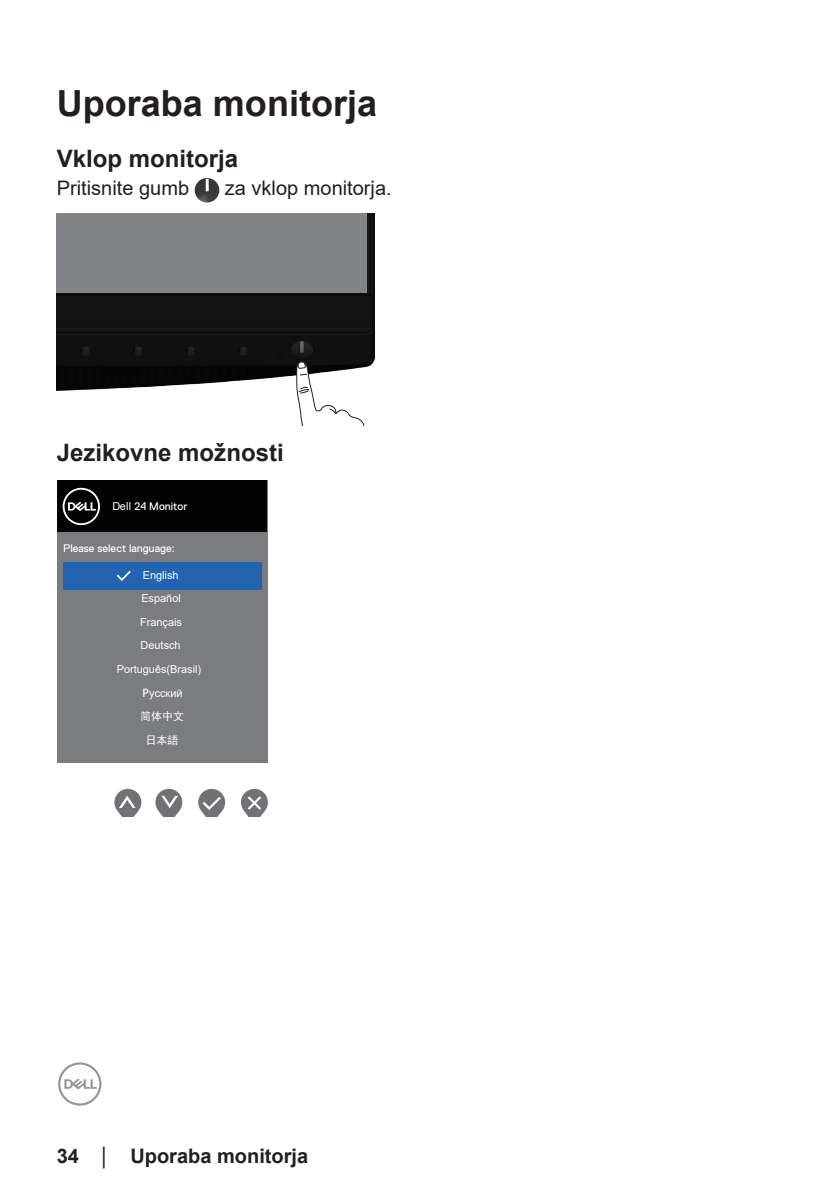
<style>
.page{position:relative;width:840px;height:1191px;background:#fff}
.page>*{position:absolute;margin:0;border:0;box-sizing:border-box;transform-origin:0 0}
.Head1{font:700 36px "Arial";color:#231f20}
.text{font:700 24px "Arial";color:#231f20}
.Head2{font:700 24px "Arial";color:#231f20}
.text-2{font:20px "Arial";color:#231f20}
.t1{font:700 20px "Arial";color:#231f20}
.t2{font:11px "Arial";color:#fff}
.t3{font:11px "Dell Replica";color:#fff}
.t4{font:11px/23.6px "Sim Hei";color:#fff;text-align:center}
.s1{font-family:"Arial"}
.s2{font-family:"Museo For Dell";font-weight:700}
.s3{font-weight:400;font-size:18px}
</style>
<div class="page">
<svg style="left:58px;top:1062px;width:43px;height:43px"></svg>
<img style="left:195px;top:178px;width:24px;height:24px;border-radius:12px">
<img style="left:57px;top:214px;width:317px;height:177px">
<div style="left:57px;top:214px;width:310px;height:79px;background:#828487"></div>
<svg style="left:296px;top:361px;width:70px;height:64px"></svg>
<div style="left:57px;top:480px;width:210px;height:283px;background:#7b7c7f"></div>
<div style="left:57px;top:480px;width:210px;height:52px;background:#030303"></div>
<div style="left:63px;top:562px;width:198px;height:27px;background:#2264b0"></div>
<svg style="left:63px;top:488px;width:37px;height:37px"></svg>
<svg style="left:116px;top:570px;width:15px;height:11px"></svg>
<div style="left:114px;top:789px;width:27px;height:26px;background:#727276;border-radius:50%"></div>
<div style="left:155px;top:789px;width:27px;height:26px;background:#727276;border-radius:50%"></div>
<div style="left:198px;top:789px;width:27px;height:26px;background:#727276;border-radius:50%"></div>
<div style="left:241px;top:789px;width:27px;height:26px;background:#727276;border-radius:50%"></div>
<svg style="left:117px;top:796px;width:21px;height:20px"></svg>
<svg style="left:158px;top:796px;width:21px;height:20px"></svg>
<svg style="left:200px;top:794px;width:23px;height:22px"></svg>
<svg style="left:244px;top:796px;width:20px;height:20px"></svg>
<p class="Head1" style="left:57px;top:78px;width:322px">Uporaba monitorja</p>
<p class="Head2" style="left:57px;top:141px;width:183px">Vklop monitorja</p>
<p class="text-2" style="left:57px;top:175px;width:134px">Pritisnite gumb</p>
<p class="text-2" style="left:225px;top:175px;width:168px">za vklop monitorja.</p>
<p class="text" style="left:57px;top:435px;width:228px">Jezikovne možnosti</p>
<p class="t3" style="left:112px;top:500px;width:76px"><span class="s1">Dell</span> 24 Monitor</p>
<p class="t3" style="left:63px;top:542px;width:113px">Please select language:</p>
<p class="t2" style="left:143px;top:567px;width:37px">English</p>
<p class="t2" style="left:141px;top:591px;width:41px">Español</p>
<p class="t2" style="left:140px;top:614px;width:43px">Français</p>
<p class="t2" style="left:140px;top:638px;width:42px">Deutsch</p>
<p class="t2" style="left:117px;top:661px;width:86px">Português(Brasil)</p>
<p class="t2" style="left:142px;top:685px;width:42px"><span class="s2">P</span>усский</p>
<p class="t4" style="left:140px;top:705px;width:45px">简体中文日本語</p>
<h3 class="t1" style="left:57px;top:1141px;width:253px">34 <span class="s3">│</span> Uporaba monitorja</h3>
</div>
